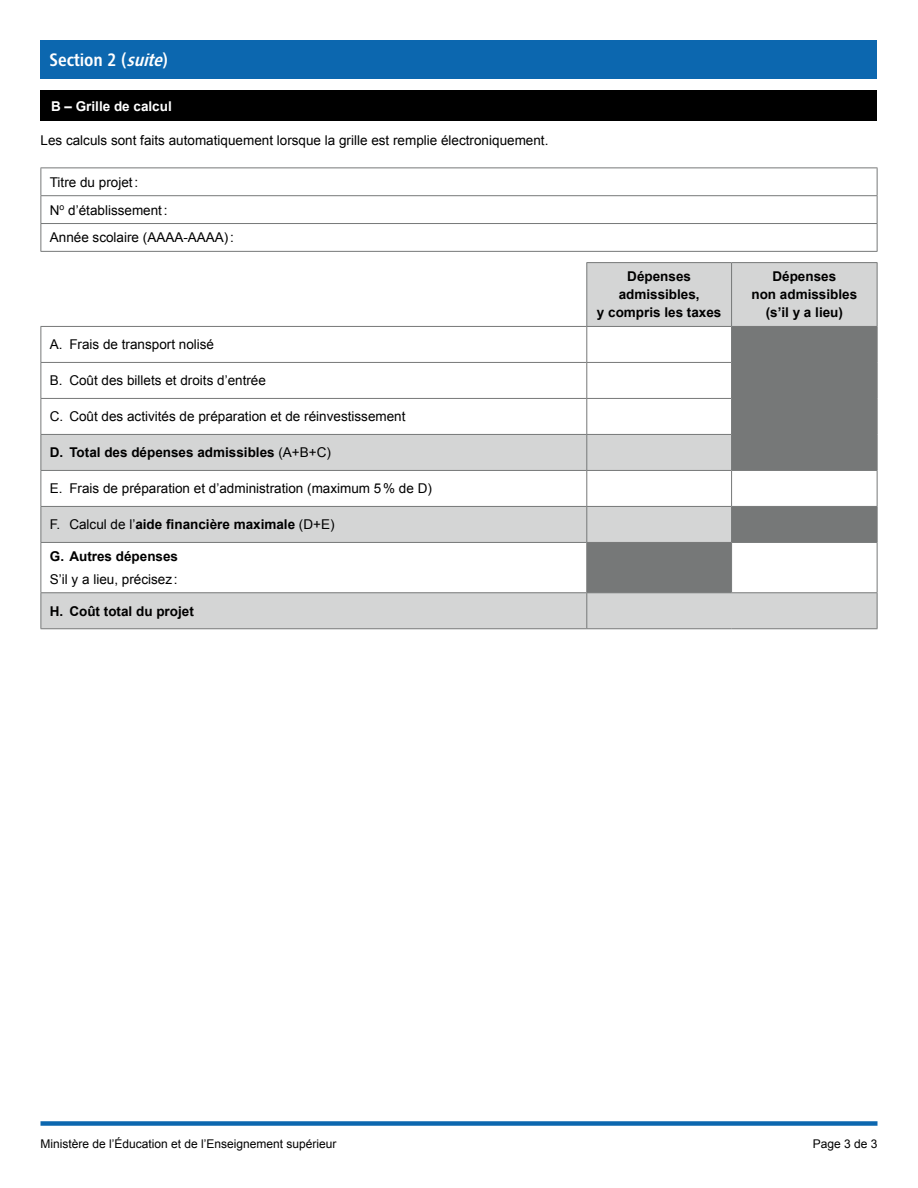
<style>
.page{position:relative;width:918px;height:1188px;background:#fff}
.page>*{position:absolute;margin:0;border:0;box-sizing:border-box;transform-origin:0 0}
.H2-Section{font:18px "Chaloult Cond Demi Gras";color:#fff}
.P-Texte{font:13.5px "Arial";color:#000}
.P-Texte-2{font:700 13.5px "Arial";color:#000}
.P-Texte_bold{font:700 13.5px/18px "Arial";color:#000;text-align:center}
.P-Sous-titre__bande{font:700 13.5px "Arial";color:#fff}
.t1{font:12px "Arial";color:#000}
.s1{font-style:italic}
.s2{font-weight:400}
</style>
<div class="page">
<div style="left:40px;top:1121px;width:838px;height:5px;background:#0c67af"></div>
<div style="left:40px;top:40px;width:838px;height:40px;background:#0c67af"></div>
<div style="left:40px;top:90px;width:838px;height:31px;background:#000"></div>
<hr style="left:40px;top:168px;width:838px;height:1px;background:#767878">
<hr style="left:40px;top:195px;width:838px;height:1px;background:#767878">
<hr style="left:40px;top:223px;width:838px;height:1px;background:#767878">
<svg style="left:40px;top:168px;width:1px;height:83px"></svg>
<svg style="left:877px;top:168px;width:1px;height:83px"></svg>
<hr style="left:40px;top:251px;width:838px;height:1px;background:#767878">
<svg style="left:41px;top:263px;width:836px;height:365px"></svg>
<svg style="left:587px;top:327px;width:290px;height:265px"></svg>
<svg style="left:732px;top:471px;width:145px;height:121px"></svg>
<hr style="left:586px;top:263px;width:1px;height:63px;background:#767878">
<hr style="left:731px;top:263px;width:1px;height:63px;background:#767878">
<hr style="left:877px;top:263px;width:1px;height:63px;background:#767878">
<hr style="left:586px;top:327px;width:1px;height:35px;background:#767878">
<hr style="left:731px;top:327px;width:1px;height:35px;background:#767878">
<hr style="left:877px;top:327px;width:1px;height:35px;background:#767878">
<hr style="left:586px;top:363px;width:1px;height:35px;background:#767878">
<hr style="left:731px;top:363px;width:1px;height:35px;background:#767878">
<hr style="left:877px;top:363px;width:1px;height:35px;background:#767878">
<hr style="left:586px;top:399px;width:1px;height:35px;background:#767878">
<hr style="left:731px;top:399px;width:1px;height:35px;background:#767878">
<hr style="left:877px;top:399px;width:1px;height:35px;background:#767878">
<hr style="left:586px;top:435px;width:1px;height:35px;background:#767878">
<hr style="left:731px;top:435px;width:1px;height:35px;background:#767878">
<hr style="left:877px;top:435px;width:1px;height:35px;background:#767878">
<hr style="left:586px;top:471px;width:1px;height:35px;background:#767878">
<hr style="left:731px;top:471px;width:1px;height:35px;background:#767878">
<hr style="left:877px;top:471px;width:1px;height:35px;background:#767878">
<hr style="left:586px;top:507px;width:1px;height:35px;background:#767878">
<hr style="left:731px;top:507px;width:1px;height:35px;background:#767878">
<hr style="left:877px;top:507px;width:1px;height:35px;background:#767878">
<hr style="left:586px;top:543px;width:1px;height:49px;background:#767878">
<hr style="left:731px;top:543px;width:1px;height:49px;background:#767878">
<hr style="left:877px;top:543px;width:1px;height:49px;background:#767878">
<hr style="left:40px;top:327px;width:1px;height:35px;background:#767878">
<hr style="left:40px;top:363px;width:1px;height:35px;background:#767878">
<hr style="left:40px;top:399px;width:1px;height:35px;background:#767878">
<hr style="left:40px;top:435px;width:1px;height:35px;background:#767878">
<hr style="left:40px;top:471px;width:1px;height:35px;background:#767878">
<hr style="left:40px;top:507px;width:1px;height:35px;background:#767878">
<hr style="left:40px;top:543px;width:1px;height:49px;background:#767878">
<hr style="left:40px;top:593px;width:1px;height:35px;background:#767878">
<hr style="left:587px;top:326px;width:145px;height:1px;background:#767878">
<hr style="left:40px;top:362px;width:547px;height:1px;background:#767878">
<hr style="left:587px;top:362px;width:145px;height:1px;background:#767878">
<hr style="left:732px;top:362px;width:145px;height:1px;background:#767878">
<hr style="left:40px;top:398px;width:547px;height:1px;background:#767878">
<hr style="left:587px;top:398px;width:145px;height:1px;background:#767878">
<hr style="left:732px;top:398px;width:145px;height:1px;background:#767878">
<hr style="left:40px;top:434px;width:547px;height:1px;background:#767878">
<hr style="left:587px;top:434px;width:145px;height:1px;background:#767878">
<hr style="left:732px;top:434px;width:145px;height:1px;background:#767878">
<hr style="left:40px;top:470px;width:547px;height:1px;background:#767878">
<hr style="left:587px;top:470px;width:145px;height:1px;background:#767878">
<hr style="left:732px;top:470px;width:145px;height:1px;background:#767878">
<hr style="left:40px;top:506px;width:547px;height:1px;background:#767878">
<hr style="left:587px;top:506px;width:145px;height:1px;background:#767878">
<hr style="left:732px;top:506px;width:145px;height:1px;background:#767878">
<hr style="left:40px;top:542px;width:547px;height:1px;background:#767878">
<hr style="left:587px;top:542px;width:145px;height:1px;background:#767878">
<hr style="left:732px;top:542px;width:145px;height:1px;background:#767878">
<hr style="left:40px;top:592px;width:547px;height:1px;background:#767878">
<hr style="left:587px;top:592px;width:145px;height:1px;background:#767878">
<hr style="left:40px;top:628px;width:547px;height:1px;background:#767878">
<hr style="left:586px;top:262px;width:146px;height:1px;background:#767878">
<hr style="left:732px;top:262px;width:145px;height:1px;background:#767878">
<hr style="left:40px;top:326px;width:547px;height:1px;background:#767878">
<hr style="left:732px;top:326px;width:145px;height:1px;background:#767878">
<hr style="left:586px;top:593px;width:1px;height:35px;background:#767878">
<hr style="left:732px;top:592px;width:145px;height:1px;background:#767878">
<hr style="left:877px;top:593px;width:1px;height:35px;background:#767878">
<hr style="left:587px;top:628px;width:145px;height:1px;background:#767878">
<hr style="left:732px;top:628px;width:145px;height:1px;background:#767878">
<h2 class="H2-Section" style="left:50px;top:48px;width:120px">Section 2 (<span class="s1">suite</span>)</h2>
<p class="P-Sous-titre__bande" style="left:51px;top:97px;width:122px">B – Grille de calcul</p>
<p class="P-Texte" style="left:40px;top:131px;width:509px">Les calculs sont faits automatiquement lorsque la grille est remplie électroniquement.</p>
<p class="P-Texte" style="left:50px;top:173px;width:90px">Titre du projet:</p>
<p class="P-Texte" style="left:50px;top:201px;width:119px">N<sup>o</sup> d’établissement:</p>
<p class="P-Texte" style="left:50px;top:229px;width:186px">Année scolaire (AAAA-AAAA):</p>
<p class="P-Texte" style="left:50px;top:336px;width:166px">A. Frais de transport nolisé</p>
<p class="P-Texte" style="left:50px;top:372px;width:218px">B. Coût des billets et droits d’entrée</p>
<p class="P-Texte" style="left:50px;top:408px;width:357px">C. Coût des activités de préparation et de réinvestissement</p>
<p class="P-Texte-2" style="left:50px;top:444px;width:283px">D. Total des dépenses admissibles <span class="s2">(A+B+C)</span></p>
<p class="P-Texte" style="left:50px;top:480px;width:384px">E. Frais de préparation et d’administration (maximum 5% de D)</p>
<p class="P-Texte-2" style="left:50px;top:516px;width:286px"><span class="s2">F. Calcul de l’</span>aide financière maximale <span class="s2">(D+E)</span></p>
<p class="P-Texte-2" style="left:50px;top:548px;width:130px">G. Autres dépenses</p>
<p class="P-Texte" style="left:50px;top:570px;width:129px">S’il y a lieu, précisez :</p>
<p class="P-Texte-2" style="left:50px;top:602px;width:145px">H. Coût total du projet</p>
<p class="P-Texte_bold" style="left:597px;top:268px;width:126px">Dépenses admissibles,<br>y compris les taxes</p>
<p class="P-Texte_bold" style="left:751px;top:268px;width:107px">Dépenses<br>non admissibles (s’il y a lieu)</p>
<p class="t1" style="left:40px;top:1135px;width:298px">Ministère de l’Éducation et de l’Enseignement supérieur</p>
<p class="t1" style="left:813px;top:1135px;width:66px">Page 3 de 3</p>
</div>
